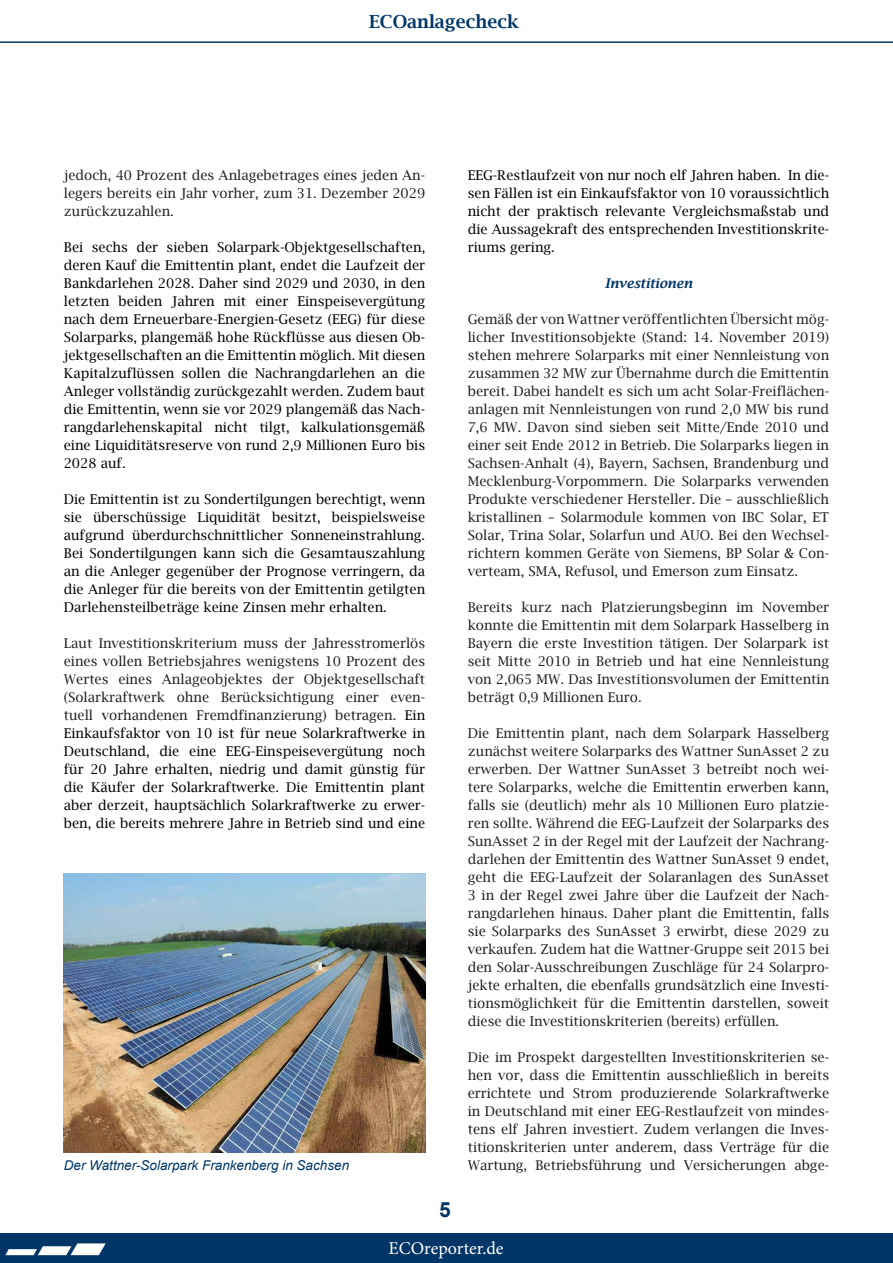
<style>
.page{position:relative;width:893px;height:1263px;background:#fff}
.page>*{position:absolute;margin:0;border:0;box-sizing:border-box;transform-origin:0 0}
.t1{font:700 21px "Arial";color:#003667}
.t2{font:18px "Minion Pro";color:#fff}
.t3{font:600 18px "Lucida Bright";color:#003667}
.t4{font:13.5px/18px "Lucida Bright";color:#231f20;text-align:justify}
.t5{font:13.5px/18px "Lucida Bright";color:#000;text-align:justify}
.t6{font:italic 13.5px "Arial";color:#003667}
.t7{font:italic 600 13.5px "Lucida Bright";color:#003667}
.s1{color:#231f20}
</style>
<div class="page">
<div style="left:0;top:1233px;width:893px;height:30px;background:#003667"></div>
<svg style="left:5px;top:1243px;width:101px;height:12px"></svg>
<hr style="left:0;top:41px;width:893px;height:2px;background:#003667">
<img style="left:64px;top:873px;width:361px;height:279px">
<h2 class="t3" style="left:369px;top:12px;width:151px">ECOanlagecheck</h2>
<p class="t4" style="left:64px;top:166px;width:363px">jedoch, 40 Prozent des Anlagebetrages eines jeden An&shy;legers bereits ein Jahr vorher, zum 31. Dezember 2029 zurückzuzahlen.</p>
<p class="t5" style="left:64px;top:238px;width:363px">Bei sechs der sieben Solarpark-Objektgesellschaften, deren Kauf die Emittentin plant, endet die Laufzeit der Bankdarlehen 2028. Daher sind 2029 und 2030, in den letzten beiden Jahren mit einer Einspeisevergütung nach dem Erneuerbare-Energien-Gesetz (EEG) für diese Solarparks, plangemäß hohe Rückflüsse aus diesen Ob&shy;jektgesellschaften an die Emittentin möglich. Mit diesen Kapitalzuflüssen sollen die Nachrangdarlehen an die Anleger vollständig zurückgezahlt werden. Zudem baut die Emittentin, wenn sie vor 2029 plangemäß das Nach&shy;rangdarlehenskapital nicht tilgt, kalkulationsgemäß eine Liquiditätsreserve von rund 2,9 Millionen Euro bis 2028 auf.</p>
<p class="t5" style="left:64px;top:490px;width:363px">Die Emittentin ist zu Sondertilgungen berechtigt, wenn sie überschüssige Liquidität besitzt, beispielsweise aufgrund überdurchschnittlicher Sonneneinstrahlung.<br>Bei Sondertilgungen kann sich die Gesamtauszahlung an die Anleger gegenüber der Prognose verringern, da die Anleger für die bereits von der Emittentin getilgten Darlehensteilbeträge keine Zinsen mehr erhalten.</p>
<p class="t5" style="left:64px;top:634px;width:363px"><span class="s1">Laut Investitionskriterium muss der Jahresstromerlös eines vollen Betriebsjahres wenigstens 10 Prozent des Wertes eines Anlageobjektes der Objektgesellschaft (Solarkraftwerk ohne Berücksichtigung einer even&shy;tuell vorhandenen Fremdfinanzierung) betragen.</span> Ein Einkaufsfaktor von 10 ist für neue Solarkraftwerke in Deutschland, die eine EEG-Einspeisevergütung noch für 20 Jahre erhalten, niedrig und damit günstig für die Käufer der Solarkraftwerke. Die Emittentin plant aber derzeit, hauptsächlich Solarkraftwerke zu erwer&shy;ben, die bereits mehrere Jahre in Betrieb sind und eine</p>
<p class="t5" style="left:468px;top:166px;width:363px">EEG-Restlaufzeit von nur noch elf Jahren haben. In die&shy;sen Fällen ist ein Einkaufsfaktor von 10 voraussichtlich nicht der praktisch relevante Vergleichsmaßstab und die Aussagekraft des entsprechenden Investitionskrite&shy;riums gering.</p>
<p class="t7" style="left:605px;top:275px;width:89px">Investitionen</p>
<p class="t4" style="left:468px;top:310px;width:363px">Gemäß der von Wattner veröffentlichten Übersicht mög&shy;licher Investitionsobjekte (Stand: 14. November 2019) stehen mehrere Solarparks mit einer Nennleistung von zusammen 32 MW zur Übernahme durch die Emittentin bereit. Dabei handelt es sich um acht Solar-Freiflächen&shy;anlagen mit Nennleistungen von rund 2,0 MW bis rund 7,6 MW. Davon sind sieben seit Mitte/Ende 2010 und einer seit Ende 2012 in Betrieb. Die Solarparks liegen in Sachsen-Anhalt (4), Bayern, Sachsen, Brandenburg und Mecklenburg-Vorpommern. Die Solarparks verwenden Produkte verschiedener Hersteller. Die – ausschließlich kristallinen – Solarmodule kommen von IBC Solar, ET Solar, Trina Solar, Solarfun und AUO. Bei den Wechsel&shy;richtern kommen Geräte von Siemens, BP Solar &amp; Con&shy;verteam, SMA, Refusol, und Emerson zum Einsatz.</p>
<p class="t4" style="left:468px;top:598px;width:363px">Bereits kurz nach Platzierungsbeginn im November konnte die Emittentin mit dem Solarpark Hasselberg in Bayern die erste Investition tätigen. Der Solarpark ist seit Mitte 2010 in Betrieb und hat eine Nennleistung von 2,065 MW. Das Investitionsvolumen der Emittentin beträgt 0,9 Millionen Euro.</p>
<p class="t4" style="left:468px;top:724px;width:363px">Die Emittentin plant, nach dem Solarpark Hasselberg zunächst weitere Solarparks des Wattner SunAsset 2 zu erwerben. Der Wattner SunAsset 3 betreibt noch wei&shy;tere Solarparks, welche die Emittentin erwerben kann, falls sie (deutlich) mehr als 10 Millionen Euro platzie&shy;ren sollte. Während die EEG-Laufzeit der Solarparks des SunAsset 2 in der Regel mit der Laufzeit der Nachrang&shy;darlehen der Emittentin des Wattner SunAsset 9 endet, geht die EEG-Laufzeit der Solaranlagen des SunAsset 3 in der Regel zwei Jahre über die Laufzeit der Nach&shy;rangdarlehen hinaus. Daher plant die Emittentin, falls sie Solarparks des SunAsset 3 erwirbt, diese 2029 zu verkaufen. Zudem hat die Wattner-Gruppe seit 2015 bei den Solar-Ausschreibungen Zuschläge für 24 Solarpro&shy;jekte erhalten, die ebenfalls grundsätzlich eine Investi&shy;tionsmöglichkeit für die Emittentin darstellen, soweit diese die Investitionskriterien (bereits) erfüllen.</p>
<p class="t4" style="left:468px;top:1048px;width:363px">Die im Prospekt dargestellten Investitionskriterien se&shy;hen vor, dass die Emittentin ausschließlich in bereits errichtete und Strom produzierende Solarkraftwerke in Deutschland mit einer EEG-Restlaufzeit von mindes&shy;tens elf Jahren investiert. Zudem verlangen die Inves&shy;titionskriterien unter anderem, dass Verträge für die</p>
<p class="t6" style="left:64px;top:1156px;width:287px">Der Wattner-Solarpark Frankenberg in Sachsen</p>
<p class="t4" style="left:468px;top:1156px;width:363px">Wartung, Betriebsführung und Versicherungen abge-</p>
<h1 class="t1" style="left:439px;top:1195px;width:13px">5</h1>
<h2 class="t2" style="left:388px;top:1237px;width:117px">ECOreporter.de</h2>
</div>
